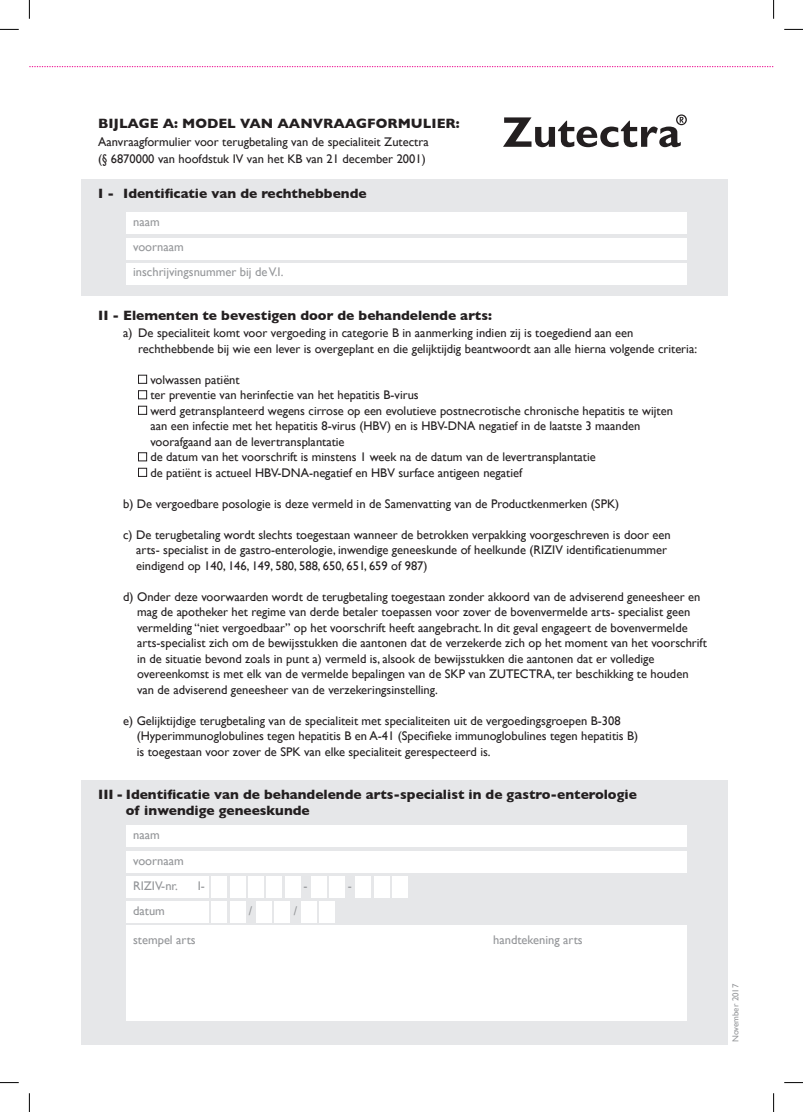
<style>
.page{position:relative;width:803px;height:1112px;background:#fff}
.page>*{position:absolute;margin:0;border:0;box-sizing:border-box;transform-origin:0 0}
.t1{font:700 13.75px/16.2px "Gill Sans";color:#231f20}
.t2{font:12.5px/15.5px "Gill Sans";color:#231f20}
.t3{font:12.5px "Gill Sans";color:#939598}
.t4{font:12.5px "Gill Sans";color:#95979a}
.t5{font:8.75px "Gill Sans";color:#95979a}
</style>
<div class="page">
<div style="left:81px;top:779px;width:646px;height:265px;background:#e6e7e9"></div>
<div style="left:81px;top:179px;width:646px;height:117px;background:#e6e7e9"></div>
<div style="left:126px;top:212px;width:561px;height:22px;background:#fff"></div>
<div style="left:126px;top:238px;width:561px;height:21px;background:#fff"></div>
<div style="left:126px;top:263px;width:561px;height:21px;background:#fff"></div>
<div style="left:138px;top:375px;width:9px;height:8px;border:1px solid #231f20"></div>
<div style="left:138px;top:390px;width:9px;height:9px;border:1px solid #231f20"></div>
<div style="left:138px;top:406px;width:9px;height:8px;border:1px solid #231f20"></div>
<div style="left:138px;top:452px;width:9px;height:9px;border:1px solid #231f20"></div>
<div style="left:138px;top:468px;width:9px;height:8px;border:1px solid #231f20"></div>
<div style="left:126px;top:825px;width:561px;height:21px;background:#fff"></div>
<div style="left:126px;top:850px;width:561px;height:22px;background:#fff"></div>
<div style="left:126px;top:875px;width:83px;height:22px;background:#fff"></div>
<div style="left:211px;top:875px;width:16px;height:22px;background:#fff"></div>
<div style="left:230px;top:875px;width:16px;height:22px;background:#fff"></div>
<div style="left:248px;top:875px;width:16px;height:22px;background:#fff"></div>
<div style="left:266px;top:875px;width:16px;height:22px;background:#fff"></div>
<div style="left:285px;top:875px;width:16px;height:22px;background:#fff"></div>
<div style="left:311px;top:875px;width:16px;height:22px;background:#fff"></div>
<div style="left:211px;top:900px;width:16px;height:22px;background:#fff"></div>
<div style="left:230px;top:900px;width:16px;height:22px;background:#fff"></div>
<div style="left:256px;top:900px;width:16px;height:22px;background:#fff"></div>
<div style="left:274px;top:900px;width:16px;height:22px;background:#fff"></div>
<div style="left:301px;top:900px;width:16px;height:22px;background:#fff"></div>
<div style="left:319px;top:900px;width:16px;height:22px;background:#fff"></div>
<div style="left:329px;top:875px;width:16px;height:22px;background:#fff"></div>
<div style="left:355px;top:875px;width:16px;height:22px;background:#fff"></div>
<div style="left:373px;top:875px;width:16px;height:22px;background:#fff"></div>
<div style="left:392px;top:875px;width:16px;height:22px;background:#fff"></div>
<div style="left:126px;top:900px;width:83px;height:22px;background:#fff"></div>
<div style="left:126px;top:925px;width:561px;height:95px;background:#fff"></div>
<svg style="left:503px;top:114px;width:184px;height:33px"></svg>
<svg style="left:29px;top:66px;width:744px;height:1px"></svg>
<svg style="left:0;top:29px;width:19px;height:1px"></svg>
<svg style="left:784px;top:29px;width:19px;height:1px"></svg>
<svg style="left:0;top:1082px;width:19px;height:1px"></svg>
<svg style="left:784px;top:1082px;width:19px;height:1px"></svg>
<svg style="left:29px;top:0;width:1px;height:19px"></svg>
<svg style="left:29px;top:1093px;width:1px;height:18px"></svg>
<svg style="left:773px;top:0;width:1px;height:19px"></svg>
<svg style="left:773px;top:1093px;width:1px;height:18px"></svg>
<p class="t1" style="left:98px;top:115px;width:363px">BIJLAGE A: MODEL VAN AANVRAAGFORMULIER:</p>
<p class="t2" style="left:98px;top:134px;width:332px">Aanvraagformulier voor terugbetaling van de specialiteit Zutectra</p>
<p class="t2" style="left:98px;top:151px;width:329px">(§ 6870000 van hoofdstuk IV van het KB van 21 december 2001)</p>
<p class="t1" style="left:98px;top:185px;width:270px">I - Identificatie van de rechthebbende</p>
<p class="t4" style="left:133px;top:214px;width:28px">naam</p>
<p class="t4" style="left:133px;top:239px;width:52px">voornaam</p>
<p class="t4" style="left:133px;top:264px;width:152px">inschrijvingsnummer bij de V.I.</p>
<p class="t1" style="left:98px;top:307px;width:395px">II - Elementen te bevestigen door de behandelende arts:</p>
<p class="t2" style="left:138px;top:325px;width:560px;text-indent:-15px">a) De specialiteit komt voor vergoeding in categorie B in aanmerking indien zij is toegediend aan een rechthebbende bij wie een lever is overgeplant en die gelijktijdig beantwoordt aan alle hierna volgende criteria:</p>
<p class="t2" style="left:150px;top:371px;width:91px">volwassen patiënt</p>
<p class="t2" style="left:150px;top:387px;width:270px">ter preventie van herinfectie van het hepatitis B-virus</p>
<p class="t2" style="left:150px;top:402px;width:524px">werd getransplanteerd wegens cirrose op een evolutieve postnecrotische chronische hepatitis te wijten aan een infectie met het hepatitis 8-virus (HBV) en is HBV-DNA negatief in de laatste 3 maanden voorafgaand aan de levertransplantatie</p>
<p class="t2" style="left:150px;top:449px;width:447px">de datum van het voorschrift is minstens 1 week na de datum van de levertransplantatie</p>
<p class="t2" style="left:150px;top:464px;width:373px">de patiënt is actueel HBV-DNA-negatief en HBV surface antigeen negatief</p>
<p class="t2" style="left:123px;top:495px;width:498px">b) De vergoedbare posologie is deze vermeld in de Samenvatting van de Productkenmerken (SPK)</p>
<p class="t2" style="left:136px;top:526px;width:536px;text-indent:-13px">c) De terugbetaling wordt slechts toegestaan wanneer de betrokken verpakking voorgeschreven is door een arts- specialist in de gastro-enterologie, inwendige geneeskunde of heelkunde (RIZIV identificatienummer eindigend op 140, 146, 149, 580, 588, 650, 651, 659 of 987)</p>
<p class="t2" style="left:137px;top:588px;width:571px;text-indent:-14px">d) Onder deze voorwaarden wordt de terugbetaling toegestaan zonder akkoord van de adviserend geneesheer en mag de apotheker het regime van derde betaler toepassen voor zover de bovenvermelde arts- specialist geen vermelding “niet vergoedbaar” op het voorschrift heeft aangebracht. In dit geval engageert de bovenvermelde arts-specialist zich om de bewijsstukken die aantonen dat de verzekerde zich op het moment van het voorschrift in de situatie bevond zoals in punt a) vermeld is, alsook de bewijsstukken die aantonen dat er volledige overeenkomst is met elk van de vermelde bepalingen van de SKP van ZUTECTRA, ter beschikking te houden van de adviserend geneesheer van de verzekeringsinstelling.</p>
<p class="t2" style="left:137px;top:712px;width:503px;text-indent:-14px">e) Gelijktijdige terugbetaling van de specialiteit met specialiteiten uit de vergoedingsgroepen B-308 (Hyperimmunoglobulines tegen hepatitis B en A-41 (Specifieke immunoglobulines tegen hepatitis B) is toegestaan voor zover de SPK van elke specialiteit gerespecteerd is.</p>
<p class="t1" style="left:126px;top:785px;width:512px;text-indent:-28px">III - Identificatie van de behandelende arts-specialist in de gastro-enterologie of inwendige geneeskunde</p>
<p class="t3" style="left:133px;top:827px;width:28px">naam</p>
<p class="t3" style="left:133px;top:853px;width:52px">voornaam</p>
<p class="t3" style="left:133px;top:878px;width:46px">RIZIV-nr.</p>
<p class="t3" style="left:198px;top:878px;width:9px">I-</p>
<p class="t3" style="left:303px;top:878px;width:6px">-</p>
<p class="t3" style="left:348px;top:878px;width:6px">-</p>
<p class="t3" style="left:133px;top:903px;width:33px">datum</p>
<p class="t3" style="left:249px;top:903px;width:5px">/</p>
<p class="t3" style="left:294px;top:903px;width:5px">/</p>
<p class="t3" style="left:133px;top:932px;width:64px">stempel arts</p>
<p class="t3" style="left:493px;top:932px;width:91px">handtekening arts</p>
<p class="t5" style="left:730px;top:1041px;width:60px;rotate:-90deg">November 2017</p>
</div>
